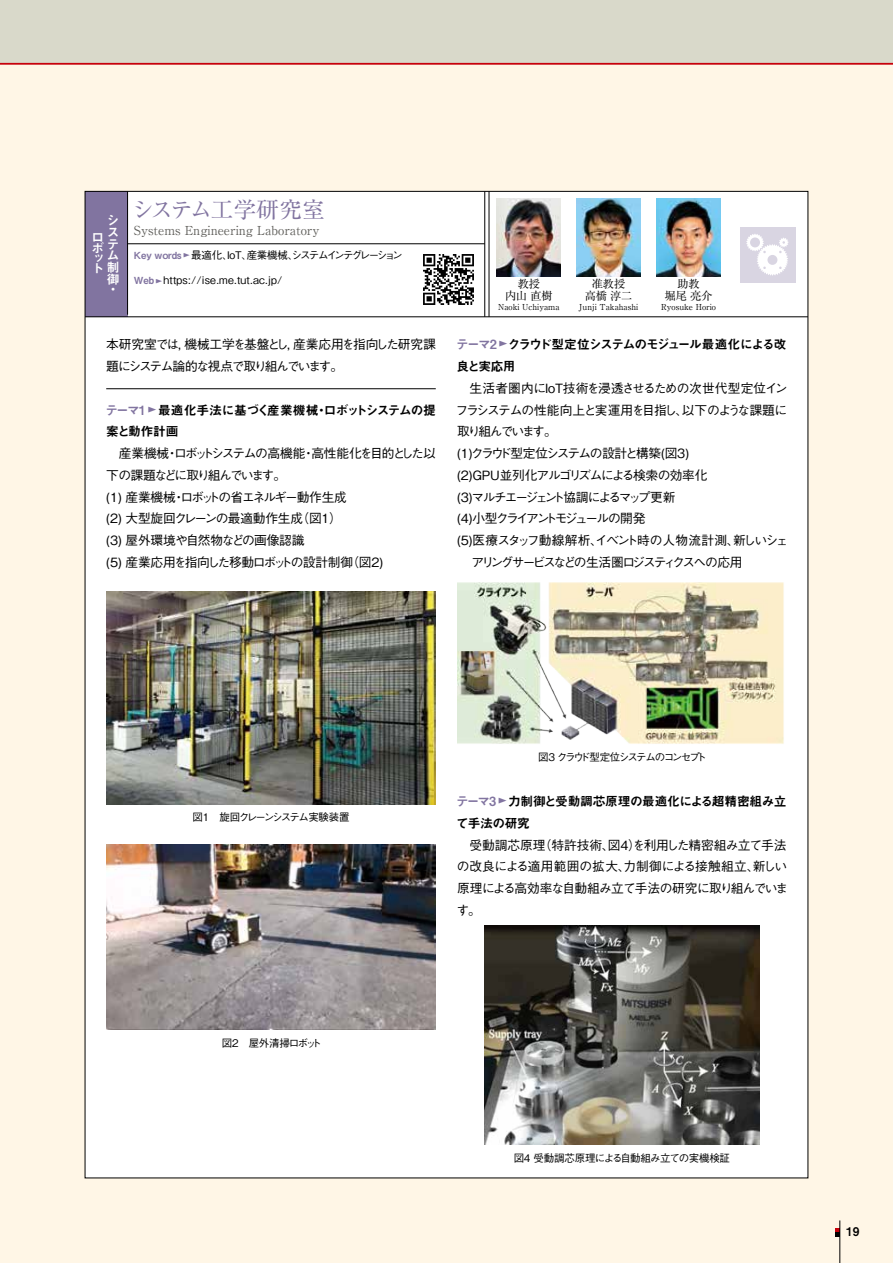
<style>
.page{position:relative;width:893px;height:1263px;background:#fff6e6}
.page>*{position:absolute;margin:0;border:0;box-sizing:border-box;transform-origin:0 0}
.t1{font:22.5px "Ryumin Pro";letter-spacing:-.035em;color:#8174a0}
.t2{font:500 12.75px/21.8px "Gothic BBB Pro";letter-spacing:-.095em;color:#000}
.t3{font:12.75px/21.8px "Midashi Go Pro MB31";letter-spacing:-.07em;color:#000}
.t4{font:12.75px/21.8px "Midashi Go Pro MB31";letter-spacing:-.105em;color:#000}
.t5{font:12.75px/21.8px "Midashi Go Pro MB31";letter-spacing:-.045em;color:#000}
.t6{font:500 12.75px "Gothic BBB Pro";letter-spacing:-.165em;color:#000}
.t7{font:500 12.75px "Gothic BBB Pro";letter-spacing:-.065em;color:#000}
.t8{font:500 12.75px "Gothic BBB Pro";letter-spacing:-.02em;color:#000}
.t9{font:500 12.75px "Gothic BBB Pro";letter-spacing:-.17em;color:#000}
.t10{font:500 12.75px "Gothic BBB Pro";letter-spacing:-.125em;color:#000}
.t11{font:500 12.75px "Gothic BBB Pro";letter-spacing:-.06em;color:#000}
.t12{font:500 12.75px "Gothic BBB Pro";letter-spacing:-.175em;color:#000}
.t13{font:12.75px/11.9px "Midashi Go Pro MB31";color:#fff}
.t14{font:12.3px "Ryumin Pro";color:#605f5b}
.t15{font:12px "Midashi Go Pro MB31";color:#000}
.t16{font:11.25px/12px "Ryumin Pro";letter-spacing:-.02em;color:#000;text-align:center}
.t17{font:500 10.5px "Gothic BBB Pro";letter-spacing:-.155em;color:#000}
.t18{font:500 10.5px "Gothic BBB Pro";letter-spacing:.02em;color:#000}
.t19{font:500 10.5px "Gothic BBB Pro";letter-spacing:-.035em;color:#000}
.t20{font:500 10.5px "Gothic BBB Pro";letter-spacing:-.145em;color:#000}
.t21{font:500 10.5px "Gothic BBB Pro";letter-spacing:-.125em;color:#000}
.t22{font:8.25px "Ryumin Pro";color:#000}
.s1{font-family:"Midashi Go Pro MB31";font-weight:400;font-size:9.75px;color:#8174a0}
.s2{font-family:"Midashi Go Pro MB31";font-weight:400;font-size:4.8px;color:#8174a0}
.s3{color:#8174a0}
</style>
<div class="page">
<div style="left:0;top:0;width:893px;height:64px;background:#d9d9ca"></div>
<hr style="left:0;top:63px;width:893px;height:2px;background:#c7000b">
<div style="left:85px;top:191px;width:723px;height:987px;background:#fff"></div>
<div style="left:85px;top:191px;width:43px;height:126px;background:#8174a0"></div>
<hr style="left:127px;top:191px;width:1px;height:124px;background:#000">
<hr style="left:85px;top:317px;width:723px;height:1px;background:#000">
<hr style="left:106px;top:388px;width:330px;height:1px;background:#000">
<hr style="left:128px;top:243px;width:357px;height:1px;background:#000">
<hr style="left:489px;top:191px;width:1px;height:126px;background:#000">
<hr style="left:484px;top:191px;width:1px;height:126px;background:#000">
<img style="left:106px;top:591px;width:330px;height:213px">
<img style="left:106px;top:845px;width:330px;height:184px">
<img style="left:484px;top:925px;width:275px;height:220px">
<img style="left:457px;top:582px;width:327px;height:162px">
<img style="left:497px;top:198px;width:63px;height:78px">
<img style="left:577px;top:198px;width:63px;height:78px">
<img style="left:423px;top:254px;width:51px;height:51px">
<img style="left:657px;top:198px;width:63px;height:78px">
<div style="left:740px;top:227px;width:56px;height:55px;background:#d9d5e2"></div>
<svg style="left:746px;top:234px;width:43px;height:42px"></svg>
<svg style="left:836px;top:1228px;width:4px;height:8px"></svg>
<hr style="left:840px;top:1220px;width:1px;height:43px;background:#000">
<p class="t13" style="left:107px;top:213px;width:13px;text-align:justify">システム制御</p>
<p class="t13" style="left:107px;top:281px;width:9px">・</p>
<p class="t13" style="left:91px;top:230px;width:14px;line-height:11.4px">ロボ</p>
<p class="t13" style="left:91px;top:252px;width:13px;line-height:10.2px">ット</p>
<h1 class="t1" style="left:132px;top:192px;width:195px">システム工学研究室</h1>
<p class="t14" style="left:134px;top:221px;width:187px">Systems Engineering Laboratory</p>
<p class="t17" style="left:134px;top:246px;width:270px"><span class="s1">Key words</span><span class="s2">▶</span>最適化、IoT、産業機械、システムインテグレーション</p>
<p class="t18" style="left:134px;top:272px;width:150px"><span class="s1">Web</span><span class="s2">▶</span>https://ise.me.tut.ac.jp/</p>
<p class="t16" style="left:505px;top:277px;width:49px">教授<br>内山 直樹</p>
<p class="t22" style="left:498px;top:301px;width:63px">Naoki Uchiyama</p>
<p class="t16" style="left:585px;top:277px;width:49px">准教授<br>高橋 淳二</p>
<p class="t22" style="left:579px;top:301px;width:61px">Junji Takahashi</p>
<p class="t16" style="left:665px;top:277px;width:49px">助教<br>堀尾 亮介</p>
<p class="t22" style="left:661px;top:301px;width:56px">Ryosuke Horio</p>
<p class="t2" style="left:106px;top:332px;width:331px">本研究室では，機械工学を基盤とし，産業応用を指向した研究課題にシステム論的な視点で取り組んでいます。</p>
<p class="t3" style="left:105px;top:397px;width:332px"><span class="s3">テーマ1</span><sup>▶</sup>最適化手法に基づく産業機械・ロボットシステムの提案と動作計画</p>
<p class="t2" style="left:106px;top:441px;width:331px">　産業機械・ロボットシステムの高機能・高性能化を目的とした以下の課題などに取り組んでいます。<br>(1) 産業機械・ロボットの省エネルギー動作生成<br>(2) 大型旋回クレーンの最適動作生成（図１）<br>(3) 屋外環境や自然物などの画像認識<br>(5) 産業応用を指向した移動ロボットの設計制御（図２)</p>
<p class="t4" style="left:456px;top:332px;width:332px"><span class="s3">テーマ2</span><sup>▶</sup>クラウド型定位システムのモジュール最適化による改良と実応用</p>
<p class="t8" style="left:457px;top:378px;width:332px">　生活者圏内にIoT技術を浸透させるための次世代型定位イン</p>
<p class="t2" style="left:456px;top:397px;width:333px">フラシステムの性能向上と実運用を目指し、以下のような課題に</p>
<p class="t6" style="left:457px;top:421px;width:101px">取り組んでいます。</p>
<p class="t10" style="left:457px;top:443px;width:233px">(1)クラウド型定位システムの設計と構築(図3)</p>
<p class="t11" style="left:457px;top:465px;width:252px">(2)GPU並列化アルゴリズムによる検索の効率化</p>
<p class="t6" style="left:457px;top:486px;width:220px">(3)マルチエージェント協調によるマップ更新</p>
<p class="t12" style="left:457px;top:508px;width:190px">(4)小型クライアントモジュールの開発</p>
<p class="t7" style="left:457px;top:530px;width:333px">(5)医療スタッフ動線解析、イベント時の人物流計測、新しいシェ</p>
<p class="t9" style="left:471px;top:552px;width:273px">アリングサービスなどの生活圏ロジスティクスへの応用</p>
<p class="t20" style="left:192px;top:808px;width:159px">図１　旋回クレーンシステム実験装置</p>
<p class="t21" style="left:222px;top:1035px;width:101px">図２　屋外清掃ロボット</p>
<p class="t17" style="left:538px;top:749px;width:170px">図3 クラウド型定位システムのコンセプト</p>
<p class="t5" style="left:456px;top:789px;width:332px"><span class="s3">テーマ3</span><sup>▶</sup>力制御と受動調芯原理の最適化による超精密組み立て手法の研究</p>
<p class="t2" style="left:456px;top:832px;width:333px;text-align:justify">　受動調芯原理（特許技術、図4）を利用した精密組み立て手法の改良による適用範囲の拡大、力制御による接触組立、新しい原理による高効率な自動組み立て手法の研究に取り組んでいます。</p>
<p class="t19" style="left:514px;top:1150px;width:218px">図4 受動調芯原理による自動組み立ての実機検証</p>
<p class="t15" style="left:846px;top:1222px;width:15px">19</p>
</div>
